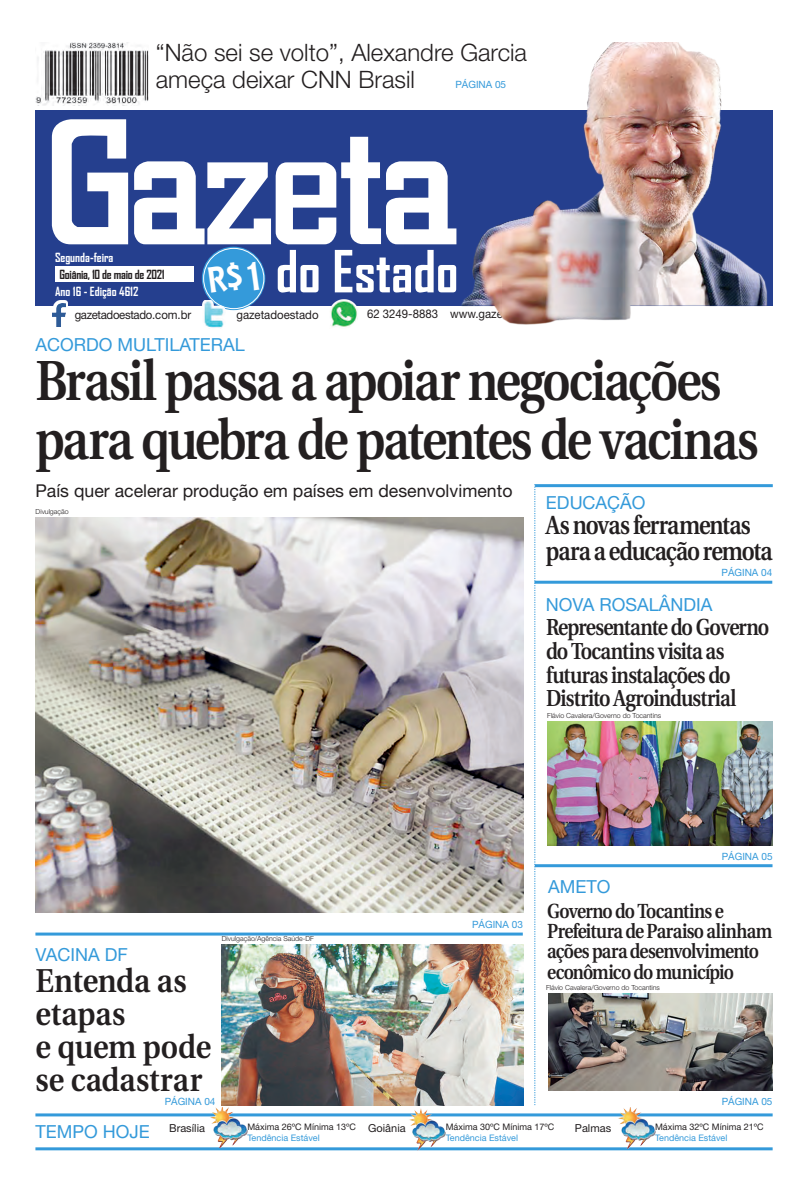
<style>
.page{position:relative;width:808px;height:1191px;background:#fff}
.page>*{position:absolute;margin:0;border:0;box-sizing:border-box;transform-origin:0 0}
.Manchete{font:600 56.3px/58.9px "Utopia";letter-spacing:-.045em;color:#231f20;scale:.86 1}
.t1{font:700 55.6px "Agency FB";color:#fff}
.Manchete-2{font:600 33px/33px "Utopia";letter-spacing:-.005em;color:#231f20;scale:.91 1}
.Manchete-3{font:600 26.2px "Utopia";letter-spacing:-.045em;color:#231f20;scale:.85 1}
.t2{font:300 24px/27px "Helvetica Neue";color:#231f20}
.Manchete-4{font:600 23.1px/23.9px "Utopia";letter-spacing:-.04em;color:#231f20;scale:.85 1}
.Manchete-5{font:600 20.4px/20.4px "Utopia";letter-spacing:-.045em;color:#231f20;scale:.86 1}
.Retranca{font:18px "Helvetica Neue";color:#349ada}
.Legenda{font:17.7px "Helvetica Neue";color:#231f20}
.t3{font:700 12.1px "Agency FB";color:#fff}
.t4{font:700 12.1px "Agency FB";letter-spacing:-.02em;color:#231f20}
.t5{font:12px "Helvetica Neue";color:#231f20;scale:.95 1}
.t6{font:12px "Helvetica Neue";letter-spacing:-.03em;color:#231f20;scale:.95 1}
.Legenda-2{font:11px "Helvetica Neue";color:#231f20}
.Retranca-2{font:10px "Helvetica Neue";color:#349ada}
.Legenda-3{font:9px "Helvetica Neue";color:#231f20}
.Legenda-4{font:9px "Helvetica Neue";color:#349ada}
.Crédito_Fotógrafo{font:300 7px "Helvetica Neue";color:#231f20}
</style>
<div class="page">
<div style="left:35px;top:110px;width:737px;height:196px;background:#253f8e"></div>
<svg style="left:52px;top:119px;width:76px;height:125px"></svg>
<svg style="left:134px;top:137px;width:246px;height:107px"></svg>
<div style="left:55px;top:266px;width:138px;height:15px;background:#fff"></div>
<svg style="left:55px;top:300px;width:13px;height:27px"></svg>
<img style="left:52px;top:303px;width:13px;height:23px">
<hr style="left:35px;top:1113px;width:738px;height:3px;background:#349ada">
<hr style="left:35px;top:1147px;width:738px;height:3px;background:#349ada">
<img style="left:408px;top:1108px;width:38px;height:42px">
<img style="left:209px;top:1108px;width:38px;height:39px">
<img style="left:617px;top:1108px;width:38px;height:40px">
<svg style="left:535px;top:487px;width:1px;height:618px"></svg>
<svg style="left:202px;top:247px;width:63px;height:63px"></svg>
<div style="left:203px;top:248px;width:61px;height:61px;border:1px solid #fff;border-radius:50%"></div>
<hr style="left:535px;top:484px;width:238px;height:3px;background:#349ada">
<hr style="left:35px;top:932px;width:488px;height:3px;background:#349ada">
<hr style="left:534px;top:581px;width:238px;height:3px;background:#349ada">
<hr style="left:535px;top:864px;width:237px;height:3px;background:#349ada">
<img style="left:202px;top:300px;width:23px;height:29px">
<img style="left:330px;top:299px;width:28px;height:28px">
<img style="left:380px;top:43px;width:388px;height:282px">
<div style="left:155px;top:42px;width:373px;height:53px;background:#fff"></div>
<img style="left:35px;top:43px;width:113px;height:63px">
<img style="left:547px;top:721px;width:226px;height:124px">
<img style="left:548px;top:993px;width:225px;height:97px">
<img style="left:222px;top:944px;width:301px;height:161px">
<img style="left:36px;top:517px;width:487px;height:396px">
<div style="left:208px;top:262px;width:51px;height:31px;background:#349ada"></div>
<p class="t2" style="left:156px;top:39px;width:373px">“Não sei se volto”, Alexandre Garcia ameça deixar CNN Brasil</p>
<p class="Retranca-2" style="left:455px;top:78px;width:52px">PÁGINA 05</p>
<p class="t3" style="left:55px;top:250px;width:60px">Segunda-feira</p>
<p class="t4" style="left:59px;top:267px;width:107px">Goiânia, 10 de maio de 2021</p>
<p class="t3" style="left:55px;top:283px;width:85px">Ano 16 - Edição 4612</p>
<p class="t6" style="left:75px;top:307px;width:124px">gazetadoestado.com.br</p>
<p class="t1" style="left:276px;top:237px;width:184px">do Estado</p>
<p class="t5" style="left:236px;top:308px;width:88px">gazetadoestado</p>
<p class="t5" style="left:367px;top:307px;width:76px">62 3249-8883</p>
<p class="Retranca" style="left:35px;top:333px;width:211px">ACORDO MULTILATERAL</p>
<p class="Manchete" style="left:35px;top:352px;width:842px">Brasil passa a apoiar negociações para quebra de patentes de vacinas</p>
<p class="Legenda" style="left:35px;top:480px;width:478px">País quer acelerar produção em países em desenvolvimento</p>
<p class="Retranca" style="left:546px;top:492px;width:101px">EDUCAÇÃO</p>
<p class="Manchete-3" style="left:546px;top:510px;width:243px">As novas ferramentas</p>
<p class="Manchete-3" style="left:546px;top:536px;width:268px">para a educação remota</p>
<p class="Crédito_Fotógrafo" style="left:36px;top:507px;width:35px">Divulgação</p>
<p class="Retranca-2" style="left:722px;top:566px;width:52px">PÁGINA 04</p>
<p class="Retranca" style="left:546px;top:593px;width:168px">NOVA ROSALÂNDIA</p>
<p class="Manchete-4" style="left:546px;top:615px;width:264px">Representante do Governo do Tocantins visita as futuras instalações do<br>Distrito Agroindustrial</p>
<p class="Crédito_Fotógrafo" style="left:547px;top:711px;width:115px">Flávio Cavalera/Governo do Tocantins</p>
<p class="Retranca" style="left:36px;top:943px;width:94px">VACINA DF</p>
<p class="Manchete-2" style="left:36px;top:964px;width:168px">Entenda as etapas</p>
<p class="Manchete-2" style="left:36px;top:1030px;width:194px">e quem pode se cadastrar</p>
<p class="Crédito_Fotógrafo" style="left:222px;top:934px;width:94px">Divulgação/Agência Saúde-DF</p>
<p class="Retranca-2" style="left:165px;top:1095px;width:52px">PÁGINA 04</p>
<p class="Retranca-2" style="left:472px;top:918px;width:52px">PÁGINA 03</p>
<p class="Retranca-2" style="left:722px;top:850px;width:52px">PÁGINA 05</p>
<p class="Retranca" style="left:548px;top:876px;width:64px">AMETO</p>
<p class="Manchete-5" style="left:547px;top:900px;width:263px">Governo do Tocantins e<br>Prefeitura de Paraiso alinham ações para desenvolvimento econômico do município</p>
<p class="Crédito_Fotógrafo" style="left:546px;top:983px;width:115px">Flávio Cavalera/Governo do Tocantins</p>
<p class="Retranca-2" style="left:722px;top:1095px;width:52px">PÁGINA 05</p>
<p class="Retranca" style="left:35px;top:1120px;width:116px">TEMPO HOJE</p>
<p class="Legenda-2" style="left:169px;top:1121px;width:37px">Brasília</p>
<p class="Legenda-3" style="left:247px;top:1121px;width:110px">Máxima 26ºC Mínima 13ºC</p>
<p class="Legenda-2" style="left:368px;top:1121px;width:39px">Goiânia</p>
<p class="Legenda-2" style="left:575px;top:1121px;width:38px">Palmas</p>
<p class="Legenda-4" style="left:247px;top:1132px;width:74px">Tendência Estável</p>
<p class="Legenda-3" style="left:446px;top:1121px;width:110px">Máxima 30ºC Mínima 17ºC</p>
<p class="Legenda-4" style="left:446px;top:1132px;width:74px">Tendência Estável</p>
<p class="Legenda-3" style="left:655px;top:1121px;width:110px">Máxima 32ºC Mínima 21ºC</p>
<p class="Legenda-4" style="left:655px;top:1132px;width:74px">Tendência Estável</p>
</div>
